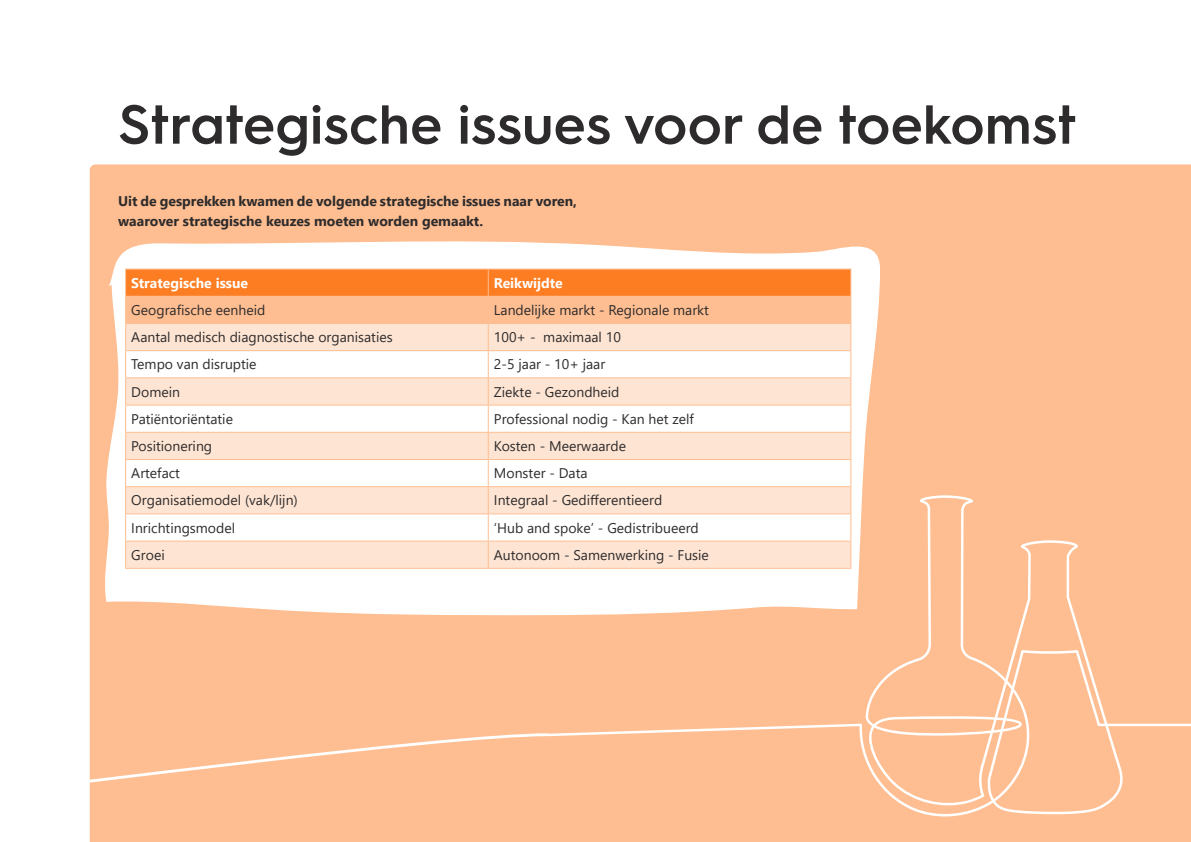
<style>
.page{position:relative;width:1191px;height:842px;background:#fff}
.page>*{position:absolute;margin:0;border:0;box-sizing:border-box;transform-origin:0 0}
.t1{font:600 55px "Hurme Geometric Sans 3";color:#2e2b2c}
.t2{font:14px "Segoe UI";color:#2e2b2c}
.t3{font:700 14px "Segoe UI";color:#2e2b2c}
.t4{font:700 14px "Segoe UI";color:#fff}
</style>
<div class="page">
<div style="left:90px;top:164px;width:1101px;height:678px;background:#febe91"></div>
<div style="left:548px;top:495px;width:643px;height:323px;background:#febe91"></div>
<svg style="left:89px;top:732px;width:462px;height:59px;background:#fec197"></svg>
<svg style="left:103px;top:233px;width:777px;height:382px"></svg>
<svg style="left:125px;top:269px;width:726px;height:299px"></svg>
<hr style="left:125px;top:568px;width:363px;height:1px;background:#febe91">
<hr style="left:488px;top:568px;width:363px;height:1px;background:#febe91">
<p class="t1" style="left:118px;top:86px;width:960px">Strategische issues voor de toekomst</p>
<p class="t3" style="left:118px;top:187px;width:460px">Uit de gesprekken kwamen de volgende strategische issues naar voren,</p>
<p class="t3" style="left:118px;top:207px;width:366px">waarover strategische keuzes moeten worden gemaakt.</p>
<p class="t4" style="left:131px;top:270px;width:118px">Strategische issue</p>
<p class="t4" style="left:494px;top:270px;width:70px">Reikwijdte</p>
<p class="t2" style="left:131px;top:297px;width:136px">Geografische eenheid</p>
<p class="t2" style="left:494px;top:297px;width:216px">Landelijke markt - Regionale markt</p>
<p class="t2" style="left:131px;top:324px;width:263px">Aantal medisch diagnostische organisaties</p>
<p class="t2" style="left:494px;top:324px;width:128px">100+ - maximaal 10</p>
<p class="t2" style="left:131px;top:351px;width:127px">Tempo van disruptie</p>
<p class="t2" style="left:494px;top:351px;width:113px">2-5 jaar - 10+ jaar</p>
<p class="t2" style="left:131px;top:378px;width:50px">Domein</p>
<p class="t2" style="left:494px;top:378px;width:127px">Ziekte - Gezondheid</p>
<p class="t2" style="left:131px;top:406px;width:103px">Patiëntoriëntatie</p>
<p class="t2" style="left:494px;top:406px;width:201px">Professional nodig - Kan het zelf</p>
<p class="t2" style="left:131px;top:433px;width:82px">Positionering</p>
<p class="t2" style="left:494px;top:433px;width:134px">Kosten - Meerwaarde</p>
<p class="t2" style="left:131px;top:460px;width:50px">Artefact</p>
<p class="t2" style="left:494px;top:460px;width:95px">Monster - Data</p>
<p class="t2" style="left:131px;top:487px;width:168px">Organisatiemodel (vak/lijn)</p>
<p class="t2" style="left:494px;top:487px;width:170px">Integraal - Gedifferentieerd</p>
<p class="t2" style="left:131px;top:514px;width:105px">Inrichtingsmodel</p>
<p class="t2" style="left:494px;top:514px;width:206px">‘Hub and spoke’ - Gedistribueerd</p>
<p class="t2" style="left:131px;top:542px;width:35px">Groei</p>
<p class="t2" style="left:494px;top:542px;width:216px">Autonoom - Samenwerking - Fusie</p>
</div>
